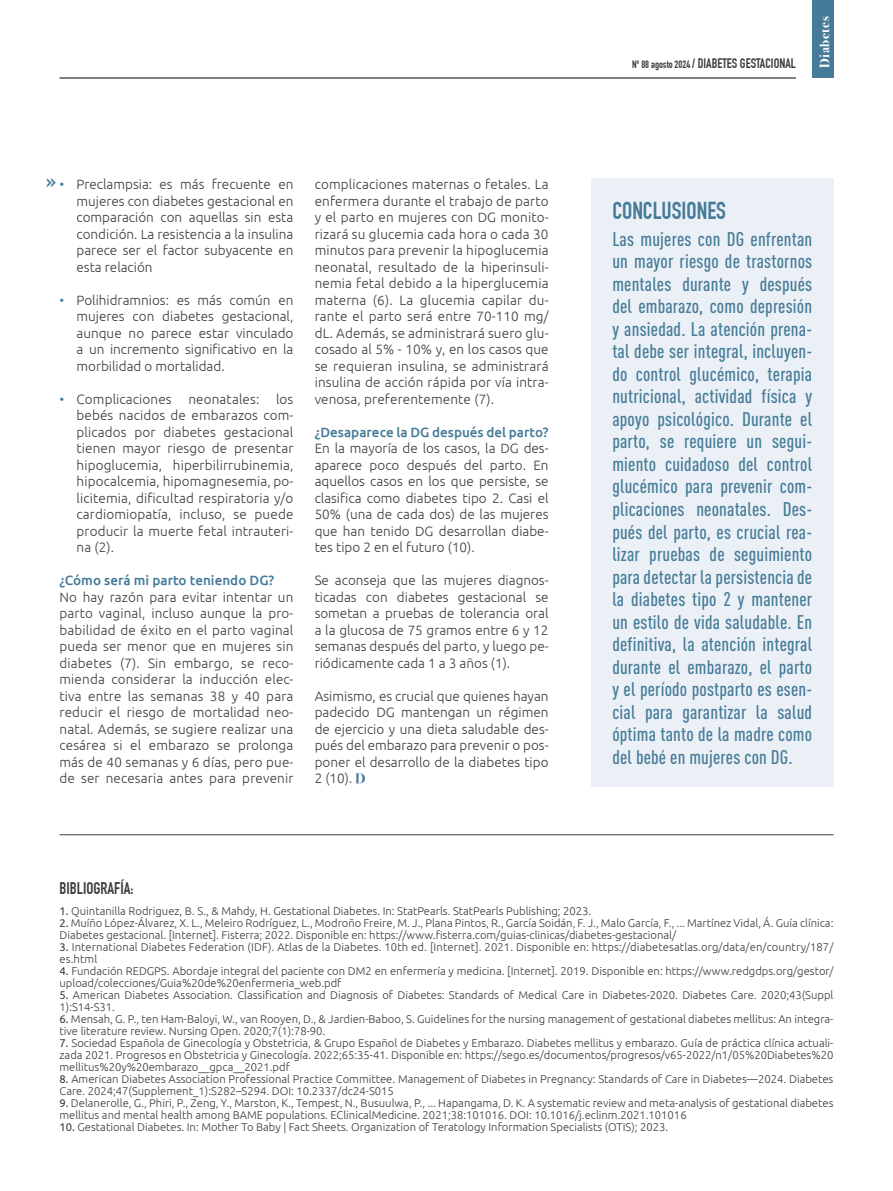
<style>
.page{position:relative;width:893px;height:1191px;background:#fff}
.page>*{position:absolute;margin:0;border:0;box-sizing:border-box;transform-origin:0 0}
.t1{font:24px "DIN Engschrift Std";color:#457b98}
.t2{font:22.5px "DIN Engschrift Std";color:#457b98}
.t3{font:500 condensed 19.5px/22.5px "DIN Pro";letter-spacing:.01em;color:#457b98;text-align:justify}
.t4{font:16.5px "DIN Engschrift Std";color:#3c3c3b}
.t5{font:300 13.5px/16.5px "Ubuntu";color:#3c3c3b;text-align:justify}
.t6{font:500 13.5px "Ubuntu";color:#457b98}
.t7{font:13.5px "DIN Engschrift Std";color:#3c3c3b}
.t8{font:700 13.5px "Bodoni Svty Two ITCTT";letter-spacing:.04em;color:#fff}
.t9{font:300 11.25px/12px "Ubuntu";color:#3c3c3b}
.s1{color:#457b98}
.s2{font-size:10.5px}
.s3{font-weight:400}
</style>
<div class="page">
<hr style="left:60px;top:78px;width:736px;height:1px;background:#000">
<div style="left:812px;top:0;width:21px;height:78px;background:#457b98"></div>
<svg style="left:355px;top:773px;width:10px;height:10px"></svg>
<div style="left:591px;top:179px;width:242px;height:608px;background:#ebf0f6"></div>
<hr style="left:60px;top:834px;width:773px;height:1px;background:#3c3c3b">
<p class="t5" style="left:77px;top:176px;width:218px;text-indent:-17px"><span class="s1">•</span> Preclampsia: es más frecuente en mujeres con diabetes gestacional en comparación con aquellas sin esta condición. La resistencia a la insulina parece ser el factor subyacente en esta relación</p>
<p class="t5" style="left:77px;top:291px;width:218px;text-indent:-17px"><span class="s1">•</span> Polihidramnios: es más común en mujeres con diabetes gestacional, aunque no parece estar vinculado a un incremento significativo en la morbilidad o mortalidad.</p>
<p class="t5" style="left:77px;top:390px;width:218px;text-indent:-17px"><span class="s1">•</span> Complicaciones neonatales: los bebés nacidos de embarazos com&shy;plicados por diabetes gestacional tienen mayor riesgo de presentar hipoglucemia, hiperbilirrubinemia, hipocalcemia, hipomagnesemia, po&shy;licitemia, dificultad respiratoria y/o cardiomiopatía, incluso, se puede producir la muerte fetal intrauteri&shy;na (2).</p>
<p class="t6" style="left:60px;top:572px;width:216px">¿Cómo será mi parto teniendo DG?</p>
<p class="t5" style="left:60px;top:588px;width:235px">No hay razón para evitar intentar un parto vaginal, incluso aunque la pro&shy;babilidad de éxito en el parto vaginal pueda ser menor que en mujeres sin diabetes (7). Sin embargo, se reco&shy;mienda considerar la inducción elec&shy;tiva entre las semanas 38 y 40 para reducir el riesgo de mortalidad neo&shy;natal. Además, se sugiere realizar una cesárea si el embarazo se prolonga más de 40 semanas y 6 días, pero pue&shy;de ser necesaria antes para prevenir</p>
<h2 class="t2" style="left:46px;top:168px;width:11px">»</h2>
<p class="t5" style="left:315px;top:176px;width:235px">complicaciones maternas o fetales. La enfermera durante el trabajo de parto y el parto en mujeres con DG monito&shy;rizará su glucemia cada hora o cada 30 minutos para prevenir la hipoglucemia neonatal, resultado de la hiperinsuli&shy;nemia fetal debido a la hiperglucemia materna (6). La glucemia capilar du&shy;rante el parto será entre 70-110 mg/ dL. Además, se administrará suero glu&shy;cosado al 5% - 10% y, en los casos que se requieran insulina, se administrará insulina de acción rápida por vía intra&shy;venosa, preferentemente (7).</p>
<p class="t6" style="left:315px;top:423px;width:235px">¿Desaparece la DG después del parto?</p>
<p class="t5" style="left:315px;top:440px;width:235px">En la mayoría de los casos, la DG des&shy;aparece poco después del parto. En aquellos casos en los que persiste, se clasifica como diabetes tipo 2. Casi el 50% (una de cada dos) de las mujeres que han tenido DG desarrollan diabe&shy;tes tipo 2 en el futuro (10).</p>
<p class="t5" style="left:315px;top:571px;width:235px">Se aconseja que las mujeres diagnos&shy;ticadas con diabetes gestacional se sometan a pruebas de tolerancia oral a la glucosa de 75 gramos entre 6 y 12 semanas después del parto, y luego pe&shy;riódicamente cada 1 a 3 años (1).</p>
<p class="t5" style="left:315px;top:687px;width:235px">Asimismo, es crucial que quienes hayan padecido DG mantengan un régimen de ejercicio y una dieta saludable des&shy;pués del embarazo para prevenir o pos&shy;poner el desarrollo de la diabetes tipo 2 (10).</p>
<p class="t7" style="left:632px;top:55px;width:165px"><span class="s2">Nº 88 agosto 2024</span> / DIABETES GESTACIONAL</p>
<p class="t8" style="left:813px;top:68px;width:53px;rotate:-90deg">Diabetes</p>
<h1 class="t1" style="left:612px;top:197px;width:115px">CONCLUSIONES</h1>
<p class="t3" style="left:612px;top:226px;width:201px">Las mujeres con DG enfrentan un mayor riesgo de trastornos mentales durante y después del embarazo, como depresión y ansiedad. La atención prena&shy;tal debe ser integral, incluyen&shy;do control glucémico, terapia nutricional, actividad física y apoyo psicológico. Durante el parto, se requiere un segui&shy;miento cuidadoso del control glucémico para prevenir com&shy;plicaciones neonatales. Des&shy;pués del parto, es crucial rea&shy;lizar pruebas de seguimiento para detectar la persistencia de la diabetes tipo 2 y mantener un estilo de vida saludable. En definitiva, la atención integral durante el embarazo, el parto y el período postparto es esen&shy;cial para garantizar la salud óptima tanto de la madre como del bebé en mujeres con DG.</p>
<p class="t4" style="left:60px;top:879px;width:75px">BIBLIOGRAFÍA:</p>
<p class="t9" style="left:60px;top:904px;width:533px"><span class="s3">1.</span> Quintanilla Rodriguez, B. S., &amp; Mahdy, H. Gestational Diabetes. In: StatPearls. StatPearls Publishing; 2023.</p>
<p class="t9" style="left:60px;top:916px;width:775px"><span class="s3">2.</span> Muíño López-Álvarez, X. L., Meleiro Rodríguez, L., Modroño Freire, M. J., Plana Pintos, R., García Soidán, F. J., Malo García, F., ... Martínez Vidal, Á. Guía clínica:<br>Diabetes gestacional. [Internet]. Fisterra; 2022. Disponible en: https://www.fisterra.com/guias-clinicas/diabetes-gestacional/</p>
<p class="t9" style="left:60px;top:940px;width:775px"><span class="s3">3.</span> International Diabetes Federation (IDF). Atlas de la Diabetes. 10th ed. [Internet]. 2021. Disponible en: https://diabetesatlas.org/data/en/country/187/ es.html</p>
<p class="t9" style="left:60px;top:964px;width:775px"><span class="s3">4.</span> Fundación REDGPS. Abordaje integral del paciente con DM2 en enfermería y medicina. [Internet]. 2019. Disponible en: https://www.redgdps.org/gestor/ upload/colecciones/Guia%20de%20enfermeria_web.pdf</p>
<p class="t9" style="left:60px;top:988px;width:775px"><span class="s3">5.</span> American Diabetes Association. Classification and Diagnosis of Diabetes: Standards of Medical Care in Diabetes-2020. Diabetes Care. 2020;43(Suppl<br>1):S14-S31.</p>
<p class="t9" style="left:60px;top:1012px;width:775px"><span class="s3">6.</span> Mensah, G. P., ten Ham-Baloyi, W., van Rooyen, D., &amp; Jardien-Baboo, S. Guidelines for the nursing management of gestational diabetes mellitus: An integra&shy;tive literature review. Nursing Open. 2020;7(1):78-90.</p>
<p class="t9" style="left:60px;top:1036px;width:775px;text-align:justify"><span class="s3">7.</span> Sociedad Española de Ginecología y Obstetricia, &amp; Grupo Español de Diabetes y Embarazo. Diabetes mellitus y embarazo. Guía de práctica clínica actuali&shy;zada 2021. Progresos en Obstetricia y Ginecología. 2022;65:35-41. Disponible en: https://sego.es/documentos/progresos/v65-2022/n1/05%20Diabetes%20 mellitus%20y%20embarazo__gpca__2021.pdf</p>
<p class="t9" style="left:60px;top:1072px;width:775px"><span class="s3">8.</span> American Diabetes Association Professional Practice Committee. Management of Diabetes in Pregnancy: Standards of Care in Diabetes—2024. Diabetes<br>Care. 2024;47(Supplement_1):S282–S294. DOI: 10.2337/dc24-S015</p>
<p class="t9" style="left:60px;top:1096px;width:775px"><span class="s3">9.</span> Delanerolle, G., Phiri, P., Zeng, Y., Marston, K., Tempest, N., Busuulwa, P., ... Hapangama, D. K. A systematic review and meta-analysis of gestational diabetes mellitus and mental health among BAME populations. EClinicalMedicine. 2021;38:101016. DOI: 10.1016/j.eclinm.2021.101016</p>
<p class="t9" style="left:60px;top:1120px;width:610px"><span class="s3">10.</span> Gestational Diabetes. In: Mother To Baby | Fact Sheets. Organization of Teratology Information Specialists (OTIS); 2023.</p>
</div>
